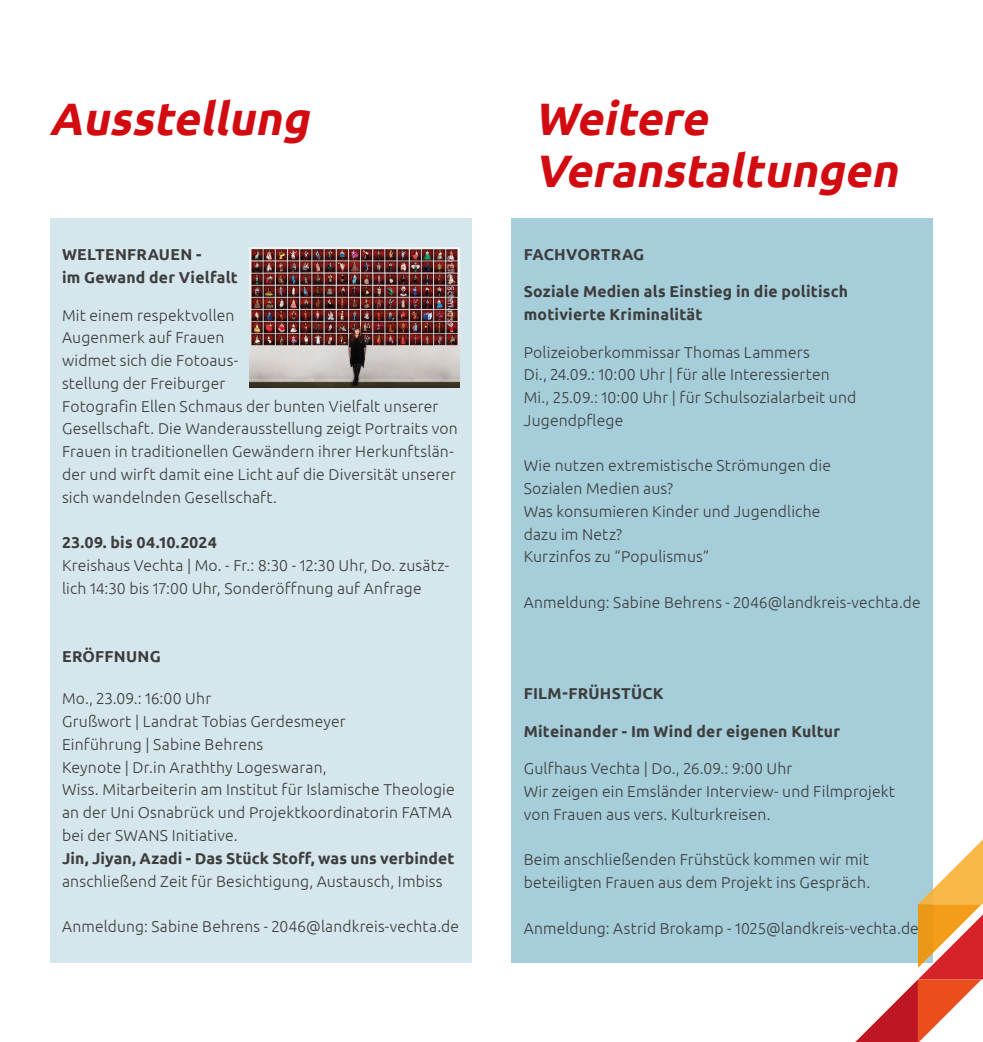
<style>
.page{position:relative;width:983px;height:1042px;background:#fff}
.page>*{position:absolute;margin:0;border:0;box-sizing:border-box;transform-origin:0 0}
.t1{font:italic 700 45.5px/52.5px "Ubuntu";color:#d20b11}
.aufzählung_erster_ebene{font:300 15.75px/22.8px "Ubuntu";letter-spacing:.01em;color:#3d3d3c}
.aufzählung_erster_ebene-2{font:700 15.75px/22.8px "Ubuntu";letter-spacing:.015em;color:#3d3d3c}
.t2{font:300 8.75px "Ubuntu";letter-spacing:.025em;color:#fff}
.s1{font-weight:700}
</style>
<div class="page">
<div style="left:50px;top:218px;width:421px;height:744px;background:#d5e6ed"></div>
<div style="left:511px;top:218px;width:422px;height:744px;background:#a5cdda"></div>
<svg style="left:855px;top:840px;width:127px;height:202px"></svg>
<img style="left:249px;top:248px;width:210px;height:140px">
<p class="t1" style="left:50px;top:92px;width:271px">Ausstellung</p>
<p class="t1" style="left:534px;top:92px;width:375px">Weitere<br>Veranstaltungen</p>
<p class="aufzählung_erster_ebene-2" style="left:62px;top:243px;width:177px">WELTENFRAUEN -<br>im Gewand der Vielfalt</p>
<p class="aufzählung_erster_ebene" style="left:62px;top:303px;width:174px">Mit einem respektvollen</p>
<p class="aufzählung_erster_ebene" style="left:62px;top:326px;width:164px">Augenmerk auf Frauen</p>
<p class="aufzählung_erster_ebene" style="left:62px;top:349px;width:177px">widmet sich die Fotoaus-</p>
<p class="aufzählung_erster_ebene" style="left:62px;top:371px;width:165px">stellung der Freiburger</p>
<p class="aufzählung_erster_ebene" style="left:62px;top:394px;width:397px">Fotografin Ellen Schmaus der bunten Vielfalt unserer Gesellschaft. Die Wanderausstellung zeigt Portraits von Frauen in traditionellen Gewändern ihrer Herkunftslän&shy;der und wirft damit eine Licht auf die Diversität unserer sich wandelnden Gesellschaft.</p>
<p class="aufzählung_erster_ebene" style="left:62px;top:531px;width:388px"><span class="s1">23.09. bis 04.10.2024<br></span>Kreishaus Vechta | Mo. - Fr.: 8:30 - 12:30 Uhr, Do. zusätz&shy;lich 14:30 bis 17:00 Uhr, Sonderöffnung auf Anfrage</p>
<p class="t2" style="left:456px;top:254px;width:72px;rotate:90deg">© Ellen Schmauss</p>
<p class="aufzählung_erster_ebene-2" style="left:62px;top:644px;width:100px">ERÖFFNUNG</p>
<p class="aufzählung_erster_ebene" style="left:62px;top:687px;width:151px">Mo., 23.09.: 16:00 Uhr</p>
<p class="aufzählung_erster_ebene" style="left:62px;top:710px;width:394px">Grußwort | Landrat Tobias Gerdesmeyer<br>Einführung | Sabine Behrens<br>Keynote | Dr.in Araththy Logeswaran,<br>Wiss. Mitarbeiterin am Institut für Islamische Theologie an der Uni Osnabrück und Projektkoordinatorin FATMA bei der SWANS Initiative.</p>
<p class="aufzählung_erster_ebene-2" style="left:62px;top:846px;width:393px">Jin, Jiyan, Azadi - Das Stück Stoff, was uns verbindet</p>
<p class="aufzählung_erster_ebene" style="left:62px;top:869px;width:382px">anschließend Zeit für Besichtigung, Austausch, Imbiss</p>
<p class="aufzählung_erster_ebene" style="left:62px;top:914px;width:398px">Anmeldung: Sabine Behrens - 2046@landkreis-vechta.de</p>
<p class="aufzählung_erster_ebene-2" style="left:523px;top:242px;width:122px">FACHVORTRAG</p>
<p class="aufzählung_erster_ebene-2" style="left:523px;top:280px;width:326px">Soziale Medien als Einstieg in die politisch motivierte Kriminalität</p>
<p class="aufzählung_erster_ebene" style="left:523px;top:340px;width:287px">Polizeioberkommissar Thomas Lammers</p>
<p class="aufzählung_erster_ebene" style="left:523px;top:363px;width:334px">Di., 24.09.: 10:00 Uhr | für alle Interessierten<br>Mi., 25.09.: 10:00 Uhr | für Schulsozialarbeit und<br>Jugendpflege</p>
<p class="aufzählung_erster_ebene" style="left:523px;top:454px;width:308px">Wie nutzen extremistische Strömungen die<br>Sozialen Medien aus?<br>Was konsumieren Kinder und Jugendliche dazu im Netz?<br>Kurzinfos zu “Populismus”</p>
<p class="aufzählung_erster_ebene" style="left:523px;top:590px;width:398px">Anmeldung: Sabine Behrens - 2046@landkreis-vechta.de</p>
<p class="aufzählung_erster_ebene-2" style="left:523px;top:682px;width:141px">FILM-FRÜHSTÜCK</p>
<p class="aufzählung_erster_ebene-2" style="left:523px;top:719px;width:318px">Miteinander - Im Wind der eigenen Kultur</p>
<p class="aufzählung_erster_ebene" style="left:523px;top:757px;width:270px">Gulfhaus Vechta | Do., 26.09.: 9:00 Uhr</p>
<p class="aufzählung_erster_ebene" style="left:523px;top:779px;width:372px">Wir zeigen ein Emsländer Interview- und Filmprojekt von Frauen aus vers. Kulturkreisen.</p>
<p class="aufzählung_erster_ebene" style="left:523px;top:848px;width:348px">Beim anschließenden Frühstück kommen wir mit beteiligten Frauen aus dem Projekt ins Gespräch.</p>
<p class="aufzählung_erster_ebene" style="left:523px;top:916px;width:396px">Anmeldung: Astrid Brokamp - 1025@landkreis-vechta.de</p>
</div>
